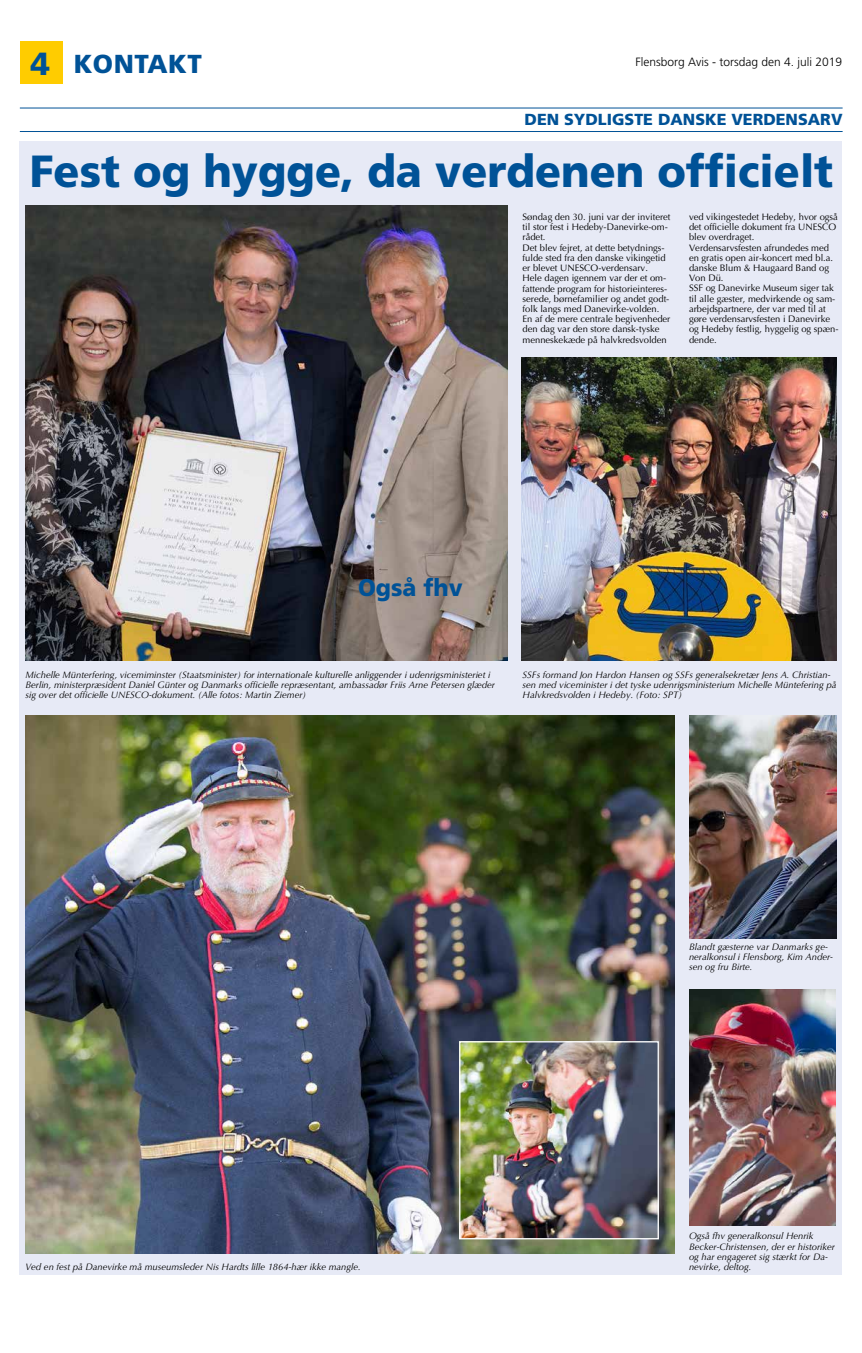
<style>
.page{position:relative;width:862px;height:1353px;background:#fff}
.page>*{position:absolute;margin:0;border:0;box-sizing:border-box;transform-origin:0 0}
.t1{font:900 45px "Frutiger";color:#005297;scale:.95 1}
.t2{font:900 26px "Frutiger";letter-spacing:.02em;color:#005297}
.t3{font:900 24px "Frutiger";color:#005297;scale:.95 1}
.t4{font:900 16px "Frutiger";color:#005297}
.t5{font:300 12px "Frutiger";color:#000}
.t6{font:9.4px/10.2px "Optima";color:#000}
.t7{font:italic 9.4px/10.2px "Optima";color:#000}
.s1{font-size:32px}
</style>
<div class="page">
<div style="left:20px;top:41px;width:42px;height:43px;background:#fc0"></div>
<hr style="left:20px;top:108px;width:822px;height:1px;background:#005297">
<hr style="left:20px;top:131px;width:822px;height:1px;background:#005297">
<div style="left:19px;top:141px;width:823px;height:1133px;background:#e7eaf6"></div>
<img style="left:689px;top:989px;width:147px;height:235px">
<img style="left:522px;top:357px;width:314px;height:303px">
<img style="left:689px;top:715px;width:147px;height:222px">
<img style="left:26px;top:206px;width:481px;height:454px">
<img style="left:26px;top:715px;width:649px;height:538px">
<img style="left:461px;top:1042px;width:196px;height:195px">
<div style="left:459px;top:1040px;width:200px;height:199px;border:1px solid #fff"></div>
<h2 class="t2" style="left:31px;top:48px;width:173px"><span class="s1">4</span> KONTAKT</h2>
<p class="t5" style="left:635px;top:55px;width:208px">Flensborg Avis - torsdag den 4. juli 2019</p>
<h3 class="t4" style="left:524px;top:110px;width:319px">DEN SYDLIGSTE DANSKE VERDENSARV</h3>
<h1 class="t1" style="left:30px;top:144px;width:847px">Fest og hygge, da verdenen officielt</h1>
<p class="t6" style="left:522px;top:212px;width:149px">Søndag den 30. juni var der inviteret til stor fest i Hedeby-Danevirke-om&shy;rådet.<br>Det blev fejret, at dette betydnings&shy;fulde sted fra den danske vikingetid er blevet UNESCO-verdensarv.<br>Hele dagen igennem var der et om&shy;fattende program for historieinteres&shy;serede, børnefamilier og andet godt&shy;folk langs med Danevirke-volden.<br>En af de mere centrale begivenheder den dag var den store dansk-tyske menneskekæde på halvkredsvolden</p>
<p class="t6" style="left:689px;top:212px;width:151px">ved vikingestedet Hedeby, hvor også det officielle dokument fra UNESCO blev overdraget.<br>Verdensarvsfesten afrundedes med en gratis open air-koncert med bl.a. danske Blum &amp; Haugaard Band og<br>Von Dü.<br>SSF og Danevirke Museum siger tak til alle gæster, medvirkende og sam&shy;arbejdspartnere, der var med til at gøre verdensarvsfesten i Danevirke og Hedeby festlig, hyggelig og spæn&shy;dende.</p>
<h3 class="t3" style="left:358px;top:573px;width:112px">Også fhv</h3>
<p class="t7" style="left:26px;top:669px;width:471px">Michelle Münterfering, vicemiminster (Staatsminister) for internationale kulturelle anliggender i udenrigsministeriet i<br>Berlin, ministerpræsident Daniel Günter og Danmarks officielle repræsentant, ambassadør Friis Arne Petersen glæder sig over det officielle UNESCO-dokument. (Alle fotos: Martin Ziemer)</p>
<p class="t7" style="left:522px;top:669px;width:315px">SSFs formand Jon Hardon Hansen og SSFs generalsekretær Jens A. Christian&shy;sen med viceminister i det tyske udenrigsministerium Michelle Müntefering på<br>Halvkredsvolden i Hedeby. (Foto: SPT)</p>
<p class="t7" style="left:689px;top:941px;width:145px">Blandt gæsterne var Danmarks ge&shy;neralkonsul i Flensborg, Kim Ander&shy;sen og fru Birte.</p>
<p class="t7" style="left:26px;top:1261px;width:337px">Ved en fest på Danevirke må museumsleder Nis Hardts lille 1864-hær ikke mangle.</p>
<p class="t7" style="left:689px;top:1230px;width:147px">Også fhv generalkonsul Henrik<br>Becker-Christensen, der er historiker og har engageret sig stærkt for Da&shy;nevirke, deltog.</p>
</div>
